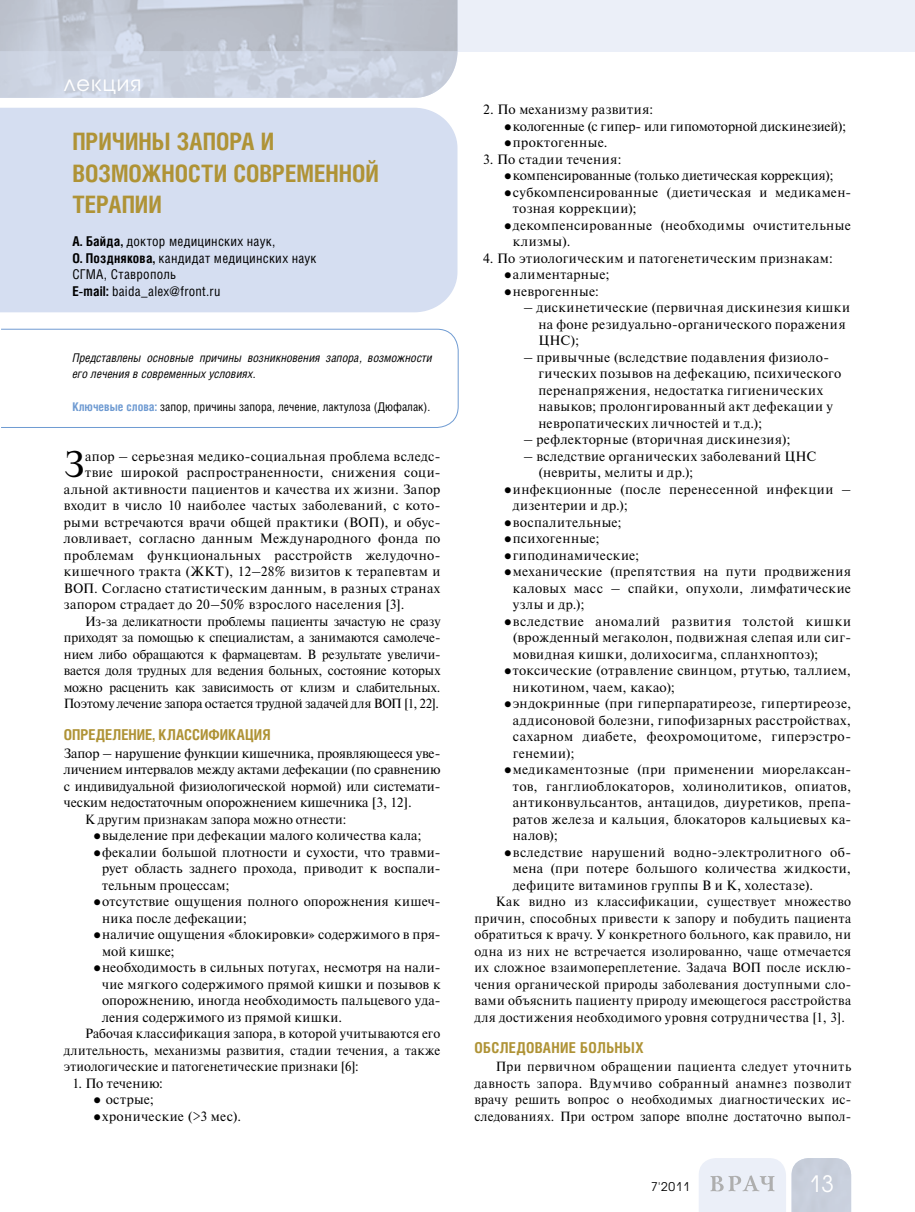
<style>
.page{position:relative;width:915px;height:1212px;background:#fff}
.page>*{position:absolute;margin:0;border:0;box-sizing:border-box;transform-origin:0 0}
.t1{font:37.05px "Newton C";color:#000}
.t2{font:700 24px/31.5px "Helios Cond";color:#af9336}
.t3{font:22.5px "Avant Garde Gothic C";color:#fff}
.t4{font:21px "Avant Garde Gothic C";letter-spacing:.05em;color:#fff}
.t5{font:700 15px "Helios Cond";color:#af9336}
.t6{font:13.5px/16.5px "Newton C";letter-spacing:.025em;color:#000}
.t7{font:13.5px/16.5px "Helios Cond";letter-spacing:.02em;color:#000}
.t8{font:13.5px "Newton C";color:#000}
.t9{font:13.5px "Newton C";letter-spacing:-.015em;color:#000}
.t10{font:13.35px/16.5px "Newton C";letter-spacing:.015em;color:#000;text-align:justify}
.t11{font:italic 12px/16.5px "Helios Cond";color:#000}
.t12{font:12px "Helios Cond";color:#000}
.t13{font:12px "Avant Garde Gothic C";color:#000}
.s1{font-weight:700}
.s2{font-weight:700;color:#6f9bd2}
</style>
<div class="page">
<div style="left:0;top:0;width:914px;height:51px;background:#ebeff8"></div>
<div style="left:791px;top:1158px;width:59px;height:54px;background:#c8cfdc"></div>
<svg style="left:699px;top:1158px;width:86px;height:54px;background:#e6eaf2"></svg>
<img style="left:0;top:0;width:457px;height:98px">
<div style="left:0;top:108px;width:457px;height:204px;background:#d5def1"></div>
<svg style="left:1px;top:328px;width:458px;height:100px"></svg>
<h3 class="t4" style="left:64px;top:71px;width:79px">лекция</h3>
<h2 class="t2" style="left:72px;top:125px;width:308px">ПРИЧИНЫ ЗАПОРА И<br>ВОЗМОЖНОСТИ СОВРЕМЕННОЙ<br>ТЕРАПИИ</h2>
<p class="t7" style="left:72px;top:233px;width:246px"><span class="s1">А. Байда,</span> доктор медицинских наук,<br><span class="s1">О. Позднякова,</span> кандидат медицинских наук<br>СГМА, Ставрополь<br><span class="s1">Е-mail:</span> baida_alex@front.ru</p>
<p class="t11" style="left:72px;top:349px;width:361px">Представлены основные причины возникновения запора, возможности его лечения в современных условиях.</p>
<p class="t12" style="left:72px;top:400px;width:359px"><span class="s2">Ключевые слова:</span> запор, причины запора, лечение, лактулоза (Дюфалак).</p>
<h1 class="t1" style="left:64px;top:444px;width:22px">З</h1>
<p class="t6" style="left:85px;top:448px;width:357px">апор – серьезная медико-социальная проблема вследс-</p>
<p class="t6" style="left:85px;top:464px;width:357px">твие широкой распространенности, снижения соци-</p>
<p class="t6" style="left:64px;top:481px;width:378px">альной активности пациентов и качества их жизни. Запор</p>
<p class="t6" style="left:64px;top:497px;width:378px">входит в число 10 наиболее частых заболеваний, с кото-</p>
<p class="t6" style="left:64px;top:514px;width:378px">рыми встречаются врачи общей практики (ВОП), и обус-</p>
<p class="t6" style="left:64px;top:530px;width:378px">ловливает, согласно данным Международного фонда по</p>
<p class="t6" style="left:64px;top:547px;width:378px">проблемам функциональных расстройств желудочно-</p>
<p class="t6" style="left:64px;top:563px;width:378px">кишечного тракта (ЖКТ), 12–28% визитов к терапевтам и</p>
<p class="t6" style="left:64px;top:580px;width:378px">ВОП. Согласно статистическим данным, в разных странах</p>
<p class="t6" style="left:64px;top:596px;width:342px">запором страдает до 20–50% взрослого населения [3].</p>
<p class="t10" style="left:64px;top:613px;width:378px;text-indent:21px">Из-за деликатности проблемы пациенты зачастую не сразу приходят за помощью к специалистам, а занимаются самолече&shy;нием либо обращаются к фармацевтам. В результате увеличи&shy;вается доля трудных для ведения больных, состояние которых можно расценить как зависимость от клизм и слабительных.<br>Поэтому лечение запора остается трудной задачей для ВОП [1, 22].</p>
<p class="t5" style="left:64px;top:725px;width:18px">Определение</p>
<p class="t5" style="left:152px;top:725px;width:16px">, классификация</p>
<p class="t6" style="left:64px;top:745px;width:378px;text-align:justify">Запор – нарушение функции кишечника, проявляющееся уве&shy;личением интервалов между актами дефекации (по сравнению с индивидуальной физиологической нормой) или системати&shy;ческим недостаточным опорожнением кишечника [3, 12].</p>
<p class="t10" style="left:85px;top:811px;width:263px">К другим признакам запора можно отнести:</p>
<p class="t6" style="left:94px;top:827px;width:329px">•выделение при дефекации малого количества кала;</p>
<p class="t6" style="left:102px;top:844px;width:340px;text-align:justify;text-indent:-9px">•фекалии большой плотности и сухости, что травми&shy;рует область заднего прохода, приводит к воспали&shy;тельным процессам;</p>
<p class="t6" style="left:102px;top:893px;width:340px;text-indent:-9px">•отсутствие ощущения полного опорожнения кишеч&shy;ника после дефекации;</p>
<p class="t6" style="left:102px;top:926px;width:340px;text-indent:-9px">•наличие ощущения «блокировки» содержимого в пря&shy;мой кишке;</p>
<p class="t6" style="left:102px;top:959px;width:340px;text-align:justify;text-indent:-9px">•необходимость в сильных потугах, несмотря на нали&shy;чие мягкого содержимого прямой кишки и позывов к опорожнению, иногда необходимость пальцевого уда&shy;ления содержимого из прямой кишки.</p>
<p class="t10" style="left:64px;top:1026px;width:378px;text-indent:21px">Рабочая классификация запора, в которой учитываются его длительность, механизмы развития, стадии течения, а также этиологические и патогенетические признаки [6]:</p>
<p class="t8" style="left:72px;top:1076px;width:92px">1. По течению:</p>
<p class="t6" style="left:94px;top:1091px;width:62px">• острые;</p>
<p class="t6" style="left:94px;top:1108px;width:149px">•хронические (&gt;3 мес).</p>
<p class="t6" style="left:483px;top:101px;width:172px">2. По механизму развития:</p>
<p class="t9" style="left:504px;top:119px;width:343px">•кологенные (с гипер- или гипомоторной дискинезией);</p>
<p class="t6" style="left:504px;top:134px;width:105px">•проктогенные.</p>
<p class="t6" style="left:483px;top:151px;width:140px">3. По стадии течения:</p>
<p class="t8" style="left:504px;top:168px;width:331px">•компенсированные (только диетическая коррекция);</p>
<p class="t6" style="left:512px;top:184px;width:340px;text-indent:-9px">•субкомпенсированные (диетическая и медикамен&shy;тозная коррекции);</p>
<p class="t6" style="left:512px;top:217px;width:339px;text-indent:-9px">•декомпенсированные (необходимы очистительные клизмы).</p>
<p class="t6" style="left:483px;top:250px;width:351px">4. По этиологическим и патогенетическим признакам:</p>
<p class="t6" style="left:504px;top:266px;width:107px">•алиментарные;</p>
<p class="t6" style="left:504px;top:283px;width:96px">•неврогенные:</p>
<p class="t6" style="left:538px;top:299px;width:313px;text-indent:-15px">– дискинетические (первичная дискинезия кишки на фоне резидуально-органического поражения<br>ЦНС);</p>
<p class="t6" style="left:538px;top:349px;width:304px;text-indent:-15px">– привычные (вследствие подавления физиоло&shy;гических позывов на дефекацию, психического перенапряжения, недостатка гигиенических навыков; пролонгированный акт дефекации у невропатических личностей и т.д.);</p>
<p class="t6" style="left:523px;top:431px;width:268px">– рефлекторные (вторичная дискинезия);</p>
<p class="t6" style="left:538px;top:448px;width:279px;text-indent:-15px">– вследствие органических заболеваний ЦНС (невриты, мелиты и др.);</p>
<p class="t6" style="left:512px;top:481px;width:340px;text-indent:-9px">•инфекционные (после перенесенной инфекции – дизентерии и др.);</p>
<p class="t6" style="left:504px;top:514px;width:119px">•воспалительные;</p>
<p class="t6" style="left:504px;top:530px;width:97px">•психогенные;</p>
<p class="t6" style="left:504px;top:547px;width:136px">•гиподинамические;</p>
<p class="t6" style="left:512px;top:563px;width:339px;text-align:justify;text-indent:-9px">•механические (препятствия на пути продвижения каловых масс – спайки, опухоли, лимфатические узлы и др.);</p>
<p class="t6" style="left:512px;top:613px;width:340px;text-align:justify;text-indent:-9px">•вследствие аномалий развития толстой кишки (врожденный мегаколон, подвижная слепая или сиг&shy;мовидная кишки, долихосигма, спланхноптоз);</p>
<p class="t6" style="left:512px;top:662px;width:340px;text-indent:-9px">•токсические (отравление свинцом, ртутью, таллием, никотином, чаем, какао);</p>
<p class="t6" style="left:512px;top:695px;width:340px;text-indent:-9px">•эндокринные (при гиперпаратиреозе, гипертиреозе, аддисоновой болезни, гипофизарных расстройствах, сахарном диабете, феохромоцитоме, гиперэстро&shy;генемии);</p>
<p class="t6" style="left:512px;top:761px;width:340px;text-align:justify;text-indent:-9px">•медикаментозные (при применении миорелаксан&shy;тов, ганглиоблокаторов, холинолитиков, опиатов, антиконвульсантов, антацидов, диуретиков, препа&shy;ратов железа и кальция, блокаторов кальциевых ка&shy;налов);</p>
<p class="t6" style="left:512px;top:844px;width:340px;text-align:justify;text-indent:-9px">•вследствие нарушений водно-электролитного об&shy;мена (при потере большого количества жидкости, дефиците витаминов группы В и К, холестазе).</p>
<p class="t10" style="left:474px;top:894px;width:378px;text-indent:21px">Как видно из классификации, существует множество причин, способных привести к запору и побудить пациента обратиться к врачу. У конкретного больного, как правило, ни одна из них не встречается изолированно, чаще отмечается их сложное взаимопереплетение. Задача ВОП после исклю&shy;чения органической природы заболевания доступными сло&shy;вами объяснить пациенту природу имеющегося расстройства для достижения необходимого уровня сотрудничества [1, 3].</p>
<p class="t5" style="left:474px;top:1039px;width:18px">Обследование</p>
<p class="t5" style="left:580px;top:1039px;width:10px">больных</p>
<p class="t10" style="left:474px;top:1059px;width:378px;text-indent:21px">При первичном обращении пациента следует уточнить давность запора. Вдумчиво собранный анамнез позволит врачу решить вопрос о необходимых диагностических ис&shy;следованиях. При остром запоре вполне достаточно выпол-</p>
<p class="t13" style="left:650px;top:1180px;width:40px">7'2011</p>
<h3 class="t3" style="left:808px;top:1170px;width:26px">13</h3>
</div>
